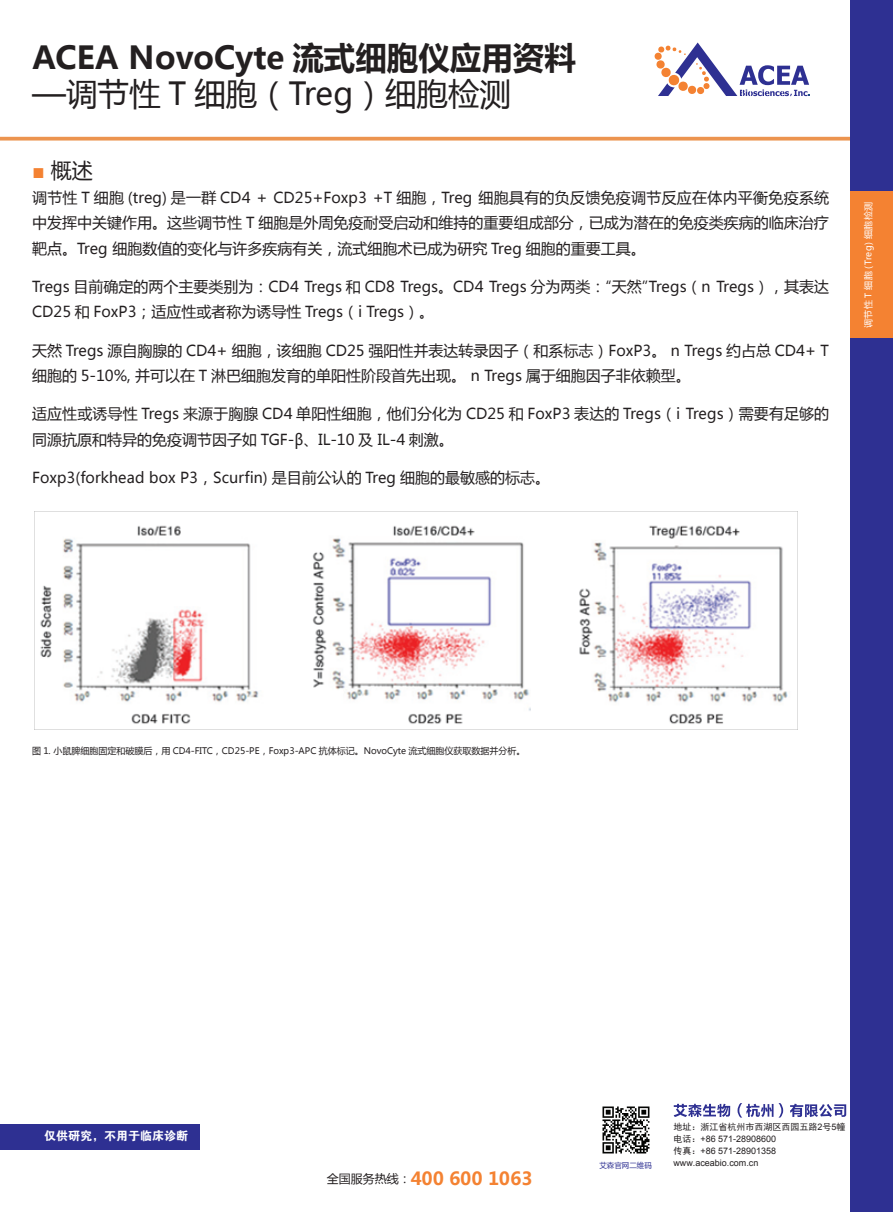
<style>
.page{position:relative;width:893px;height:1212px;background:#fff}
.page>*{position:absolute;margin:0;border:0;box-sizing:border-box;transform-origin:0 0}
.主题{font:700 31.5px/35.8px "Microsoft Ya Hei";color:#231f20}
.Tab_1{font:21px "Microsoft Ya Hei";color:#231f20}
.主题-2{font:700 18px "Microsoft Ya Hei";color:#f48232}
.t1{font:15px/25.5px "Microsoft Ya Hei";color:#231f20}
.t2{font:12px "FZDHTJW GB1 0";color:#fff}
.表解{font:9px "Microsoft Ya Hei";color:#231f20}
.t3{font:9px/12px "Arial";color:#231f20}
.t4{font:9px "Sim Hei";color:#231f20}
.t5{font:9px "Microsoft Ya Hei";letter-spacing:.05em;color:#fff}
.t6{font:7.5px "Microsoft Ya Hei";color:#2e3092}
.s1{font-weight:400}
.s2{color:#f48232}
.s3{font-weight:400;font-size:12px;color:#231f20}
.s4{font-family:"Arial"}
.s5{font-family:"Sim Hei"}
</style>
<div class="page">
<svg style="left:655px;top:43px;width:155px;height:53px"></svg>
<svg style="left:0;top:137px;width:850px;height:4px;background:#eea062"></svg>
<div style="left:850px;top:0;width:43px;height:1212px;background:#2e3092"></div>
<div style="left:850px;top:192px;width:43px;height:146px;background:#f48232"></div>
<img style="left:34px;top:511px;width:763px;height:219px">
<svg style="left:674px;top:1104px;width:56px;height:13px"></svg>
<svg style="left:737px;top:1103px;width:46px;height:14px"></svg>
<svg style="left:790px;top:1104px;width:56px;height:13px"></svg>
<img style="left:602px;top:1106px;width:48px;height:48px">
<div style="left:0;top:1124px;width:200px;height:25px;background:#2e3092"></div>
<p class="主题" style="left:32px;top:39px;width:545px">ACEA NovoCyte 流式细胞仪应用资料<span class="s1">—调节性 T 细胞（Treg）细胞检测</span></p>
<p class="Tab_1" style="left:32px;top:156px;width:62px"><span class="s2">■</span> 概述</p>
<p class="t1" style="left:32px;top:184px;width:799px;text-align:justify">调节性 T 细胞 (treg) 是一群 CD4 + CD25+Foxp3 +T 细胞，Treg 细胞具有的负反馈免疫调节反应在体内平衡免疫系统中发挥中关键作用。这些调节性 T 细胞是外周免疫耐受启动和维持的重要组成部分，已成为潜在的免疫类疾病的临床治疗靶点。Treg 细胞数值的变化与许多疾病有关，流式细胞术已成为研究 Treg 细胞的重要工具。</p>
<p class="t1" style="left:32px;top:273px;width:799px">Tregs 目前确定的两个主要类别为：CD4 Tregs 和 CD8 Tregs。CD4 Tregs 分为两类：“天然”Tregs（n Tregs），其表达<br>CD25 和 FoxP3；适应性或者称为诱导性 Tregs（i Tregs）。</p>
<p class="t1" style="left:32px;top:337px;width:799px">天然 Tregs 源自胸腺的 CD4+ 细胞，该细胞 CD25 强阳性并表达转录因子（和系标志）FoxP3。 n Tregs 约占总 CD4+ T细胞的 5-10%, 并可以在 T 淋巴细胞发育的单阳性阶段首先出现。 n Tregs 属于细胞因子非依赖型。</p>
<p class="t1" style="left:32px;top:401px;width:799px">适应性或诱导性 Tregs 来源于胸腺 CD4 单阳性细胞，他们分化为 CD25 和 FoxP3 表达的 Tregs（i Tregs）需要有足够的同源抗原和特异的免疫调节因子如 TGF-β、IL-10 及 IL-4 刺激。</p>
<p class="t1" style="left:32px;top:464px;width:519px">Foxp3(forkhead box P3，Scurfin) 是目前公认的 Treg 细胞的最敏感的标志。</p>
<p class="t5" style="left:862px;top:328px;width:128px;rotate:-90deg">调节性 T 细胞 (Treg) 细胞检测</p>
<p class="表解" style="left:32px;top:744px;width:495px">图 1. 小鼠脾细胞固定和破膜后，用 CD4-FITC，CD25-PE，Foxp3-APC 抗体标记。NovoCyte 流式细胞仪获取数据并分析。</p>
<p class="t2" style="left:44px;top:1130px;width:145px">仅供研究，不用于临床诊断</p>
<p class="主题-2" style="left:327px;top:1166px;width:207px"><span class="s3">全国服务热线：</span>400 600 1063</p>
<p class="t4" style="left:673px;top:1122px;width:174px">地址：浙江省杭州市西湖区西园五路<span class="s4">2</span>号<span class="s4">5</span>幢</p>
<p class="t3" style="left:673px;top:1132px;width:104px"><span class="s5">电话：</span>+86 571-28908600<span class="s5">传真：</span>+86 571-28901358</p>
<p class="t6" style="left:599px;top:1161px;width:54px">艾森官网二维码</p>
<p class="t3" style="left:673px;top:1156px;width:86px">www.aceabio.com.cn</p>
</div>
